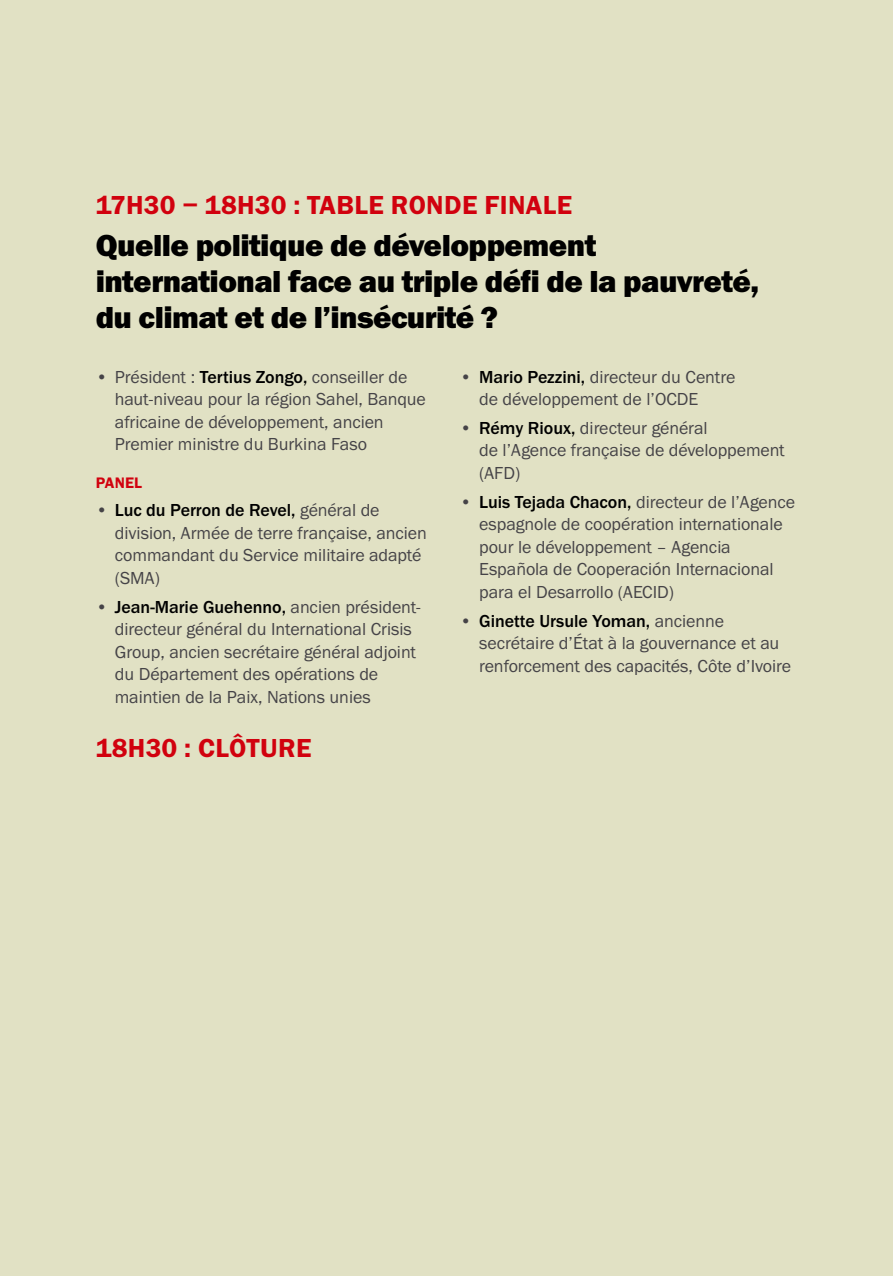
<style>
.page{position:relative;width:893px;height:1276px;background:#e1e1c4}
.page>*{position:absolute;margin:0;border:0;box-sizing:border-box;transform-origin:0 0}
.t1{font:31.5px/36px "Franklin Gothic FS Hvy";letter-spacing:-.02em;color:#000}
.t2{font:600 27px "Franklin Gothic FS";letter-spacing:.015em;color:#d1010e}
.t3{font:18px/22.5px "Franklin Gothic FS";letter-spacing:-.005em;color:#454347}
.t4{font:600 15.75px "Franklin Gothic FS";letter-spacing:.015em;color:#d1010e}
.s1{font-weight:500;color:#000}
</style>
<div class="page">
<h2 class="t2" style="left:96px;top:190px;width:478px">17H30 − 18H30 : TABLE RONDE FINALE</h2>
<h1 class="t1" style="left:96px;top:228px;width:665px">Quelle politique de développement international face au triple défi de la pauvreté, du climat et de l’insécurité ?</h1>
<p class="t3" style="left:115px;top:365px;width:313px;text-indent:-19px">• Président : <span class="s1">Tertius Zongo,</span> conseiller de haut-niveau pour la région Sahel, Banque africaine de développement, ancien Premier ministre du Burkina Faso</p>
<p class="t4" style="left:96px;top:473px;width:48px">PANEL</p>
<p class="t3" style="left:115px;top:499px;width:313px;text-indent:-19px">• <span class="s1">Luc du Perron de Revel,</span> général de division, Armée de terre française, ancien commandant du Service militaire adapté (SMA)</p>
<p class="t3" style="left:115px;top:596px;width:307px;text-indent:-19px">• <span class="s1">Jean-Marie Guehenno,</span> ancien président&shy;directeur général du International Crisis Group, ancien secrétaire général adjoint du Département des opérations de maintien de la Paix, Nations unies</p>
<h2 class="t2" style="left:96px;top:733px;width:217px">18H30 : CLÔTURE</h2>
<p class="t3" style="left:479px;top:365px;width:258px;text-indent:-19px">• <span class="s1">Mario Pezzini,</span> directeur du Centre de développement de l’OCDE</p>
<p class="t3" style="left:479px;top:417px;width:307px;text-indent:-19px">• <span class="s1">Rémy Rioux,</span> directeur général<br>de l’Agence française de développement (AFD)</p>
<p class="t3" style="left:479px;top:491px;width:317px;text-indent:-19px">• <span class="s1">Luis Tejada Chacon,</span> directeur de l’Agence espagnole de coopération internationale pour le développement – Agencia Española de Cooperación Internacional para el Desarrollo (AECID)</p>
<p class="t3" style="left:479px;top:610px;width:314px;text-indent:-19px">• <span class="s1">Ginette Ursule Yoman,</span> ancienne secrétaire d’État à la gouvernance et au renforcement des capacités, Côte d’Ivoire</p>
</div>
